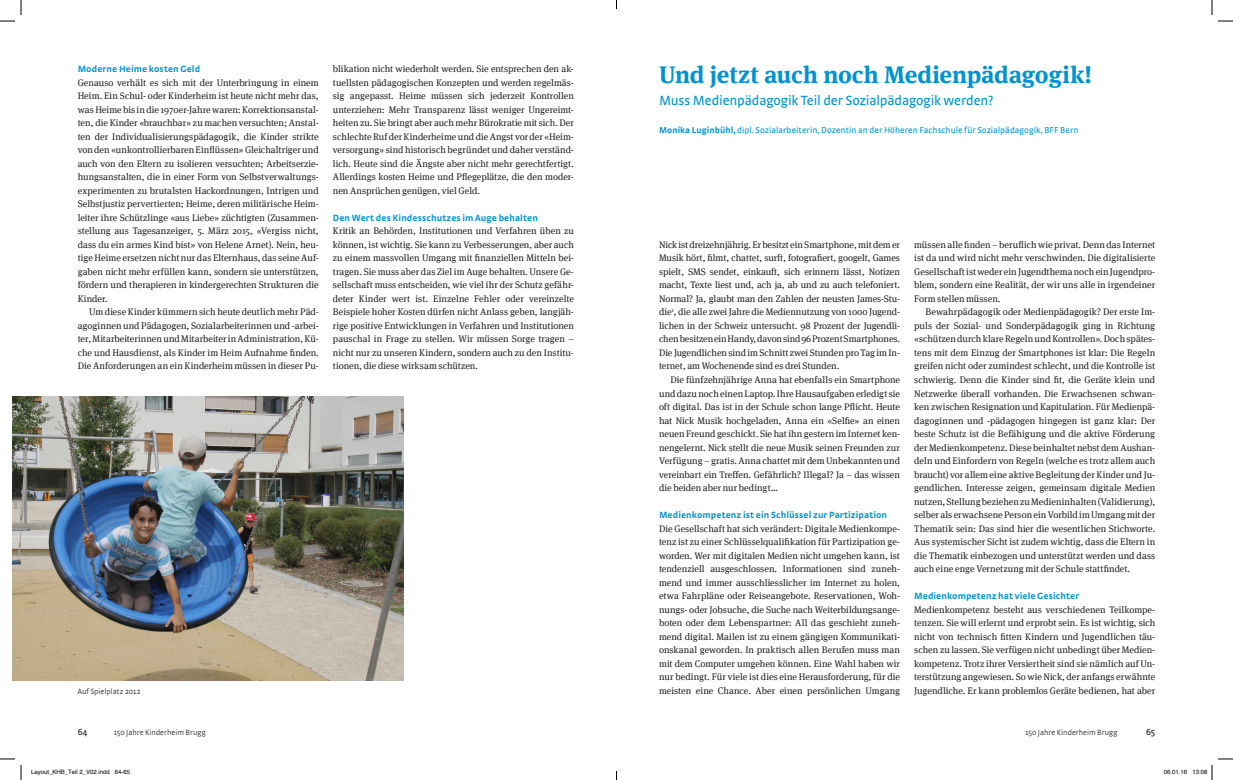
<style>
.page{position:relative;width:1233px;height:780px;background:#fff}
.page>*{position:absolute;margin:0;border:0;box-sizing:border-box;transform-origin:0 0}
.KHB___H1{font:700 24px "Meta Serif";letter-spacing:-.005em;color:#0093d0}
.KHB___H2{font:14px "Strada OT";letter-spacing:-.01em;color:#0093d0}
.KHB_-_LauftextStumpf{font:9.5px/13.5px "Meta Serif";color:#231f20;text-align:justify}
.KHB_-_Lauftext{font:9.5px/13.5px "Meta Serif";color:#231f20;text-align:justify}
.KHB_-_Lauftext_Ein{font:9.5px/13.5px "Meta Serif";color:#231f20;text-align:justify}
.KHB_-_H2_Zwischentit{font:700 9.5px "Strada OT";letter-spacing:.005em;color:#0093d0}
.t1{font:9.3px "Strada OT";color:#231f20}
.KHB_-_Spezial_1{font:9px "Strada OT";letter-spacing:.005em;color:#0093d0}
.KHB_-_Bildlegende{font:300 8px "Strada OT";letter-spacing:.005em;color:#231f20}
.t2{font:6px "Helvetica";color:#000}
.s1{font-weight:700}
</style>
<div class="page">
<img style="left:12px;top:396px;width:392px;height:284px">
<svg style="left:1218px;top:20px;width:15px;height:2px"></svg>
<svg style="left:1218px;top:758px;width:15px;height:1px"></svg>
<svg style="left:0;top:0;width:22px;height:22px"></svg>
<svg style="left:0;top:758px;width:22px;height:21px"></svg>
<svg style="left:1211px;top:0;width:1px;height:15px"></svg>
<svg style="left:1211px;top:765px;width:1px;height:14px"></svg>
<p class="KHB___H1" style="left:659px;top:59px;width:434px">Und jetzt auch noch Medienpädagogik!</p>
<p class="KHB___H2" style="left:659px;top:92px;width:336px">Muss Medienpädagogik Teil der Sozialpädagogik werden?</p>
<p class="KHB_-_Spezial_1" style="left:659px;top:125px;width:421px"><span class="s1">Monika Luginbühl,</span> dipl. Sozialarbeiterin, Dozentin an der Höheren Fachschule für Sozialpädagogik, BFF Bern</p>
<p class="KHB_-_H2_Zwischentit" style="left:78px;top:63px;width:124px">Moderne Heime kosten Geld</p>
<p class="KHB_-_LauftextStumpf" style="left:78px;top:75px;width:242px">Genauso verhält es sich mit der Unterbringung in einem Heim. Ein Schul- oder Kinderheim ist heute nicht mehr das, was Heime bis in die 1970er-Jahre waren: Korrektionsanstal&shy;ten, die Kinder «brauchbar» zu machen versuchten; Anstal&shy;ten der Individualisierungspädagogik, die Kinder strikte von den «unkontrollierbaren Einflüssen» Gleichaltriger und auch von den Eltern zu isolieren versuchten; Arbeitserzie&shy;hungsanstalten, die in einer Form von Selbstverwaltungs&shy;experimenten zu brutalsten Hackordnungen, Intrigen und Selbstjustiz pervertierten; Heime, deren militärische Heim&shy;leiter ihre Schützlinge «aus Liebe» züchtigten (Zusammen&shy;stellung aus Tagesanzeiger, 5. März 2015, «Vergiss nicht, dass du ein armes Kind bist» von Helene Arnet). Nein, heu&shy;tige Heime ersetzen nicht nur das Elternhaus, das seine Auf&shy;gaben nicht mehr erfüllen kann, sondern sie unterstützen, fördern und therapieren in kindergerechten Strukturen die Kinder.</p>
<p class="KHB_-_Lauftext" style="left:78px;top:305px;width:242px;text-indent:11px">Um diese Kinder kümmern sich heute deutlich mehr Päd&shy;agoginnen und Pädagogen, Sozialarbeiterinnen und -arbei&shy;ter, Mitarbeiterinnen und Mitarbeiter in Administration, Kü&shy;che und Hausdienst, als Kinder im Heim Aufnahme finden.<br>Die Anforderungen an ein Kinderheim müssen in dieser Pu-</p>
<p class="KHB_-_Lauftext" style="left:333px;top:62px;width:242px">blikation nicht wiederholt werden. Sie entsprechen den ak&shy;tuellsten pädagogischen Konzepten und werden regelmäs&shy;sig angepasst. Heime müssen sich jederzeit Kontrollen unterziehen: Mehr Transparenz lässt weniger Ungereimt&shy;heiten zu. Sie bringt aber auch mehr Bürokratie mit sich. Der schlechte Ruf der Kinderheime und die Angst vor der «Heim&shy;versorgung» sind historisch begründet und daher verständ&shy;lich. Heute sind die Ängste aber nicht mehr gerechtfertigt.<br>Allerdings kosten Heime und Pflegeplätze, die den moder&shy;nen Ansprüchen genügen, viel Geld.</p>
<p class="KHB_-_H2_Zwischentit" style="left:333px;top:212px;width:206px">Den Wert des Kindesschutzes im Auge behalten</p>
<p class="KHB_-_LauftextStumpf" style="left:333px;top:224px;width:242px">Kritik an Behörden, Institutionen und Verfahren üben zu können, ist wichtig. Sie kann zu Verbesserungen, aber auch zu einem massvollen Umgang mit finanziellen Mitteln bei&shy;tragen. Sie muss aber das Ziel im Auge behalten. Unsere Ge&shy;sellschaft muss entscheiden, wie viel ihr der Schutz gefähr&shy;deter Kinder wert ist. Einzelne Fehler oder vereinzelte Beispiele hoher Kosten dürfen nicht Anlass geben, langjäh&shy;rige positive Entwicklungen in Verfahren und Institutionen pauschal in Frage zu stellen. Wir müssen Sorge tragen – nicht nur zu unseren Kindern, sondern auch zu den Institu&shy;tionen, die diese wirksam schützen.</p>
<p class="KHB_-_LauftextStumpf" style="left:914px;top:237px;width:242px">müssen alle finden – beruflich wie privat. Denn das Internet ist da und wird nicht mehr verschwinden. Die digitalisierte Gesellschaft ist weder ein Jugendthema noch ein Jugendpro&shy;blem, sondern eine Realität, der wir uns alle in irgendeiner Form stellen müssen.</p>
<p class="KHB_-_Lauftext_Ein" style="left:914px;top:305px;width:242px;text-indent:11px">Bewahrpädagogik oder Medienpädagogik? Der erste Im&shy;puls der Sozial- und Sonderpädagogik ging in Richtung «schützen durch klare Regeln und Kontrollen». Doch spätes&shy;tens mit dem Einzug der Smartphones ist klar: Die Regeln greifen nicht oder zumindest schlecht, und die Kontrolle ist schwierig. Denn die Kinder sind fit, die Geräte klein und Netzwerke überall vorhanden. Die Erwachsenen schwan&shy;ken zwischen Resignation und Kapitulation. Für Medienpä&shy;dagoginnen und -pädagogen hingegen ist ganz klar: Der beste Schutz ist die Befähigung und die aktive Förderung der Medienkompetenz. Diese beinhaltet nebst dem Aushan&shy;deln und Einfordern von Regeln (welche es trotz allem auch braucht) vor allem eine aktive Begleitung der Kinder und Ju&shy;gendlichen. Interesse zeigen, gemeinsam digitale Medien nutzen, Stellung beziehen zu Medieninhalten (Validierung), selber als erwachsene Person ein Vorbild im Umgang mit der Thematik sein: Das sind hier die wesentlichen Stichworte.<br>Aus systemischer Sicht ist zudem wichtig, dass die Eltern in die Thematik einbezogen und unterstützt werden und dass auch eine enge Vernetzung mit der Schule stattfindet.</p>
<p class="KHB_-_H2_Zwischentit" style="left:914px;top:590px;width:166px">Medienkompetenz hat viele Gesichter</p>
<p class="KHB_-_LauftextStumpf" style="left:914px;top:602px;width:242px">Medienkompetenz besteht aus verschiedenen Teilkompe&shy;tenzen. Sie will erlernt und erprobt sein. Es ist wichtig, sich nicht von technisch fitten Kindern und Jugendlichen täu&shy;schen zu lassen. Sie verfügen nicht unbedingt über Medien&shy;kompetenz. Trotz ihrer Versiertheit sind sie nämlich auf Un&shy;terstützung angewiesen. So wie Nick, der anfangs erwähnte</p>
<p class="KHB_-_LauftextStumpf" style="left:659px;top:237px;width:242px">Nick ist dreizehnjährig. Er besitzt ein Smartphone, mit dem er Musik hört, filmt, chattet, surft, fotografiert, googelt, Games spielt, SMS sendet, einkauft, sich erinnern lässt, Notizen macht, Texte liest und, ach ja, ab und zu auch telefoniert.<br>Normal? Ja, glaubt man den Zahlen der neusten James-Stu&shy;die<sup>1</sup>, die alle zwei Jahre die Mediennutzung von 1000 Jugend&shy;lichen in der Schweiz untersucht. 98 Prozent der Jugendli&shy;chen besitzen ein Handy, davon sind 96 Prozent Smartphones.<br>Die Jugendlichen sind im Schnitt zwei Stunden pro Tag im In&shy;ternet, am Wochenende sind es drei Stunden.</p>
<p class="KHB_-_Lauftext" style="left:659px;top:372px;width:242px;text-indent:11px">Die fünfzehnjährige Anna hat ebenfalls ein Smartphone und dazu noch einen Laptop. Ihre Hausaufgaben erledigt sie oft digital. Das ist in der Schule schon lange Pflicht. Heute hat Nick Musik hochgeladen, Anna ein «Selfie» an einen neuen Freund geschickt. Sie hat ihn gestern im Internet ken&shy;nengelernt. Nick stellt die neue Musik seinen Freunden zur Verfügung – gratis. Anna chattet mit dem Unbekannten und vereinbart ein Treffen. Gefährlich? Illegal? Ja – das wissen die beiden aber nur bedingt…</p>
<p class="KHB_-_H2_Zwischentit" style="left:659px;top:509px;width:230px">Medienkompetenz ist ein Schlüssel zur Partizipation</p>
<p class="KHB_-_LauftextStumpf" style="left:659px;top:521px;width:242px">Die Gesellschaft hat sich verändert: Digitale Medienkompe&shy;tenz ist zu einer Schlüsselqualifikation für Partizipation ge&shy;worden. Wer mit digitalen Medien nicht umgehen kann, ist tendenziell ausgeschlossen. Informationen sind zuneh&shy;mend und immer ausschliesslicher im Internet zu holen, etwa Fahrpläne oder Reiseangebote. Reservationen, Woh&shy;nungs- oder Jobsuche, die Suche nach Weiterbildungsange&shy;boten oder dem Lebenspartner: All das geschieht zuneh&shy;mend digital. Mailen ist zu einem gängigen Kommunikati&shy;onskanal geworden. In praktisch allen Berufen muss man mit dem Computer umgehen können. Eine Wahl haben wir nur bedingt. Für viele ist dies eine Herausforderung, für die meisten eine Chance. Aber einen persönlichen Umgang</p>
<p class="KHB_-_Bildlegende" style="left:78px;top:686px;width:64px">Auf Spielplatz 2012</p>
<p class="KHB_-_LauftextStumpf" style="left:914px;top:683px;width:242px">Jugendliche. Er kann problemlos Geräte bedienen, hat aber</p>
<p class="t1" style="left:78px;top:726px;width:11px">64</p>
<p class="KHB_-_Bildlegende" style="left:114px;top:727px;width:94px">150 Jahre Kinderheim Brugg</p>
<p class="KHB_-_Bildlegende" style="left:1025px;top:727px;width:94px">150 Jahre Kinderheim Brugg</p>
<p class="t1" style="left:1146px;top:726px;width:11px">65</p>
<p class="t2" style="left:31px;top:766px;width:101px">Layout_KHB_Teil 2_V02.indd 64-65</p>
<p class="t2" style="left:1164px;top:766px;width:45px">06.01.16 13:08</p>
</div>
